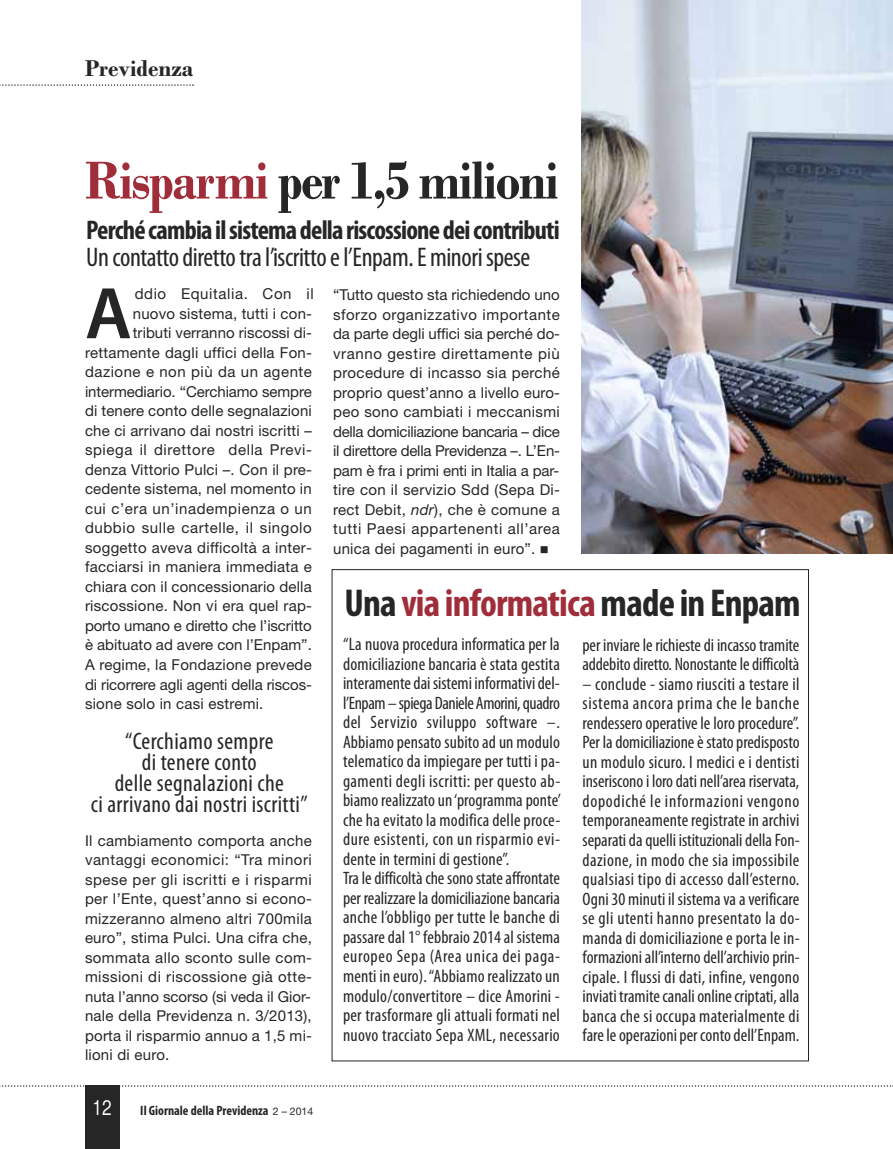
<style>
.page{position:relative;width:893px;height:1149px;background:#fff}
.page>*{position:absolute;margin:0;border:0;box-sizing:border-box;transform-origin:0 0}
.t1{font:600 73.65px "Myriad Pro";color:#272627}
.t2{font:700 56.1px "Bodoni";letter-spacing:-.03em;color:#272627;scale:.91 1}
.t3{font:700 condensed 39px "Myriad Pro";letter-spacing:-.02em;color:#272627}
.t4{font:condensed 27px/27px "Myriad Pro";letter-spacing:-.015em;color:#272627}
.t5{font:condensed 24px/21px "Myriad Pro";letter-spacing:.015em;color:#272627;text-align:center}
.t6{font:700 24px "Bodoni";color:#272627}
.t7{font:21px "Helvetica CY Plain";color:#fff}
.t8{font:condensed 18px/19.5px "Myriad Pro";letter-spacing:.005em;color:#272627}
.t9{font:15px/19.5px "Helvetica Neue";letter-spacing:.015em;color:#272627;text-align:justify}
.t10{font:15px "Helvetica Neue";letter-spacing:.04em;color:#272627}
.t11{font:15px "Helvetica Neue";letter-spacing:-.005em;color:#272627}
.t12{font:15px "Helvetica Neue";letter-spacing:-.01em;color:#272627}
.t13{font:15px "Helvetica Neue";letter-spacing:.035em;color:#272627}
.t14{font:700 condensed 13.5px "Myriad Pro";color:#272627}
.s1{color:#a02d3a}
.s2{font-weight:700}
.s3{font-family:"Helvetica Neue";font-weight:400;font-stretch:normal;font-size:10.5px}
.s4{font-style:italic}
.s5{color:#a02e3a}
</style>
<div class="page">
<svg style="left:0;top:1085px;width:893px;height:1px"></svg>
<div style="left:85px;top:1084px;width:34px;height:64px;background:#272627"></div>
<img style="left:581px;top:0;width:312px;height:553px">
<svg style="left:0;top:84px;width:194px;height:2px"></svg>
<p class="t6" style="left:85px;top:60px;width:110px">Previdenza</p>
<p class="t2" style="left:85px;top:161px;width:522px"><span class="s1">Risparmi</span> per 1,5 milioni</p>
<p class="t4" style="left:86px;top:219px;width:475px"><span class="s2">Perché cambia il sistema della riscossione dei contributi<br></span>Un contatto diretto tra l’iscritto e l’Enpam. E minori spese</p>
<p class="t1" style="left:85px;top:269px;width:48px">A</p>
<p class="t10" style="left:135px;top:288px;width:180px">ddio Equitalia. Con il</p>
<p class="t9" style="left:133px;top:305px;width:181px">nuovo sistema, tutti i con-</p>
<p class="t9" style="left:133px;top:324px;width:181px">tributi verranno riscossi di-</p>
<p class="t9" style="left:85px;top:344px;width:229px">rettamente dagli uffici della Fon-</p>
<p class="t13" style="left:85px;top:366px;width:228px">dazione e non più da un agente</p>
<p class="t11" style="left:85px;top:386px;width:228px">intermediario. “Cerchiamo sempre</p>
<p class="t9" style="left:85px;top:402px;width:228px">di tenere conto delle segnalazioni</p>
<p class="t9" style="left:85px;top:422px;width:228px">che ci arrivano dai nostri iscritti –</p>
<p class="t10" style="left:85px;top:444px;width:228px">spiega il direttore della Previ-</p>
<p class="t9" style="left:85px;top:461px;width:228px">denza Vittorio Pulci –. Con il pre-</p>
<p class="t9" style="left:85px;top:480px;width:228px">cedente sistema, nel momento in</p>
<p class="t10" style="left:85px;top:503px;width:228px">cui c’era un’inadempienza o un</p>
<p class="t10" style="left:85px;top:522px;width:228px">dubbio sulle cartelle, il singolo</p>
<p class="t9" style="left:85px;top:539px;width:229px">soggetto aveva difficoltà a inter-</p>
<p class="t9" style="left:85px;top:558px;width:228px">facciarsi in maniera immediata e</p>
<p class="t9" style="left:85px;top:578px;width:228px">chiara con il concessionario della</p>
<p class="t9" style="left:85px;top:597px;width:229px">riscossione. Non vi era quel rap-</p>
<p class="t12" style="left:85px;top:620px;width:228px">porto umano e diretto che l’iscritto</p>
<p class="t9" style="left:85px;top:636px;width:228px">è abituato ad avere con l’Enpam”.</p>
<p class="t9" style="left:85px;top:656px;width:228px">A regime, la Fondazione prevede</p>
<p class="t11" style="left:85px;top:678px;width:228px">di ricorrere agli agenti della riscos-</p>
<p class="t9" style="left:85px;top:695px;width:180px">sione solo in casi estremi.</p>
<p class="t5" style="left:91px;top:732px;width:218px">“Cerchiamo sempre<br>di tenere conto<br>delle segnalazioni che<br>ci arrivano dai nostri iscritti”</p>
<p class="t9" style="left:85px;top:831px;width:229px">Il cambiamento comporta anche vantaggi economici: “Tra minori spese per gli iscritti e i risparmi per l’Ente, quest’anno si econo&shy;mizzeranno almeno altri 700mila euro”, stima Pulci. Una cifra che, sommata allo sconto sulle com&shy;missioni di riscossione già otte&shy;nuta l’anno scorso (si veda il Gior&shy;nale della Previdenza n. 3/2013), porta il risparmio annuo a 1,5 mi&shy;lioni di euro.</p>
<p class="t7" style="left:92px;top:1095px;width:21px">12</p>
<p class="t14" style="left:140px;top:1105px;width:174px">Il Giornale della Previdenza <span class="s3">2 – 2014</span></p>
<p class="t9" style="left:333px;top:286px;width:229px">“Tutto questo sta richiedendo uno sforzo organizzativo importante da parte degli uffici sia perché do&shy;vranno gestire direttamente più procedure di incasso sia perché proprio quest’anno a livello euro&shy;peo sono cambiati i meccanismi della domiciliazione bancaria – dice il direttore della Previdenza –. L’En&shy;pam è fra i primi enti in Italia a par&shy;tire con il servizio Sdd (Sepa Di&shy;rect Debit, <span class="s4">ndr</span>), che è comune a tutti Paesi appartenenti all’area unica dei pagamenti in euro”. ■</p>
<p class="t3" style="left:344px;top:589px;width:458px">Una <span class="s5">via informatica</span>made in Enpam</p>
<p class="t8" style="left:343px;top:636px;width:220px">“La nuova procedura informatica per la domiciliazione bancaria è stata gestita interamente dai sistemi informativi del&shy;l’Enpam – spiega Daniele Amorini, quadro del Servizio sviluppo software –.<br>Abbiamo pensato subito ad un modulo telematico da impiegare per tutti i pa&shy;gamenti degli iscritti: per questo ab&shy;biamo realizzato un ‘programma ponte’ che ha evitato la modifica delle proce&shy;dure esistenti, con un risparmio evi&shy;dente in termini di gestione”.<br>Tra le difficoltà che sono state affrontate per realizzare la domiciliazione bancaria anche l’obbligo per tutte le banche di passare dal 1° febbraio 2014 al sistema europeo Sepa (Area unica dei paga&shy;menti in euro). “Abbiamo realizzato un modulo/convertitore – dice Amorini - per trasformare gli attuali formati nel nuovo tracciato Sepa XML, necessario</p>
<p class="t8" style="left:583px;top:636px;width:218px">per inviare le richieste di incasso tramite addebito diretto. Nonostante le difficoltà</p>
<p class="t8" style="left:583px;top:675px;width:219px;text-align:justify">– conclude - siamo riusciti a testare il sistema ancora prima che le banche rendessero operative le loro procedure”.<br>Per la domiciliazione è stato predisposto un modulo sicuro. I medici e i dentisti inseriscono i loro dati nell’area riservata, dopodiché le informazioni vengono temporaneamente registrate in archivi separati da quelli istituzionali della Fon&shy;dazione, in modo che sia impossibile qualsiasi tipo di accesso dall’esterno.<br>Ogni 30 minuti il sistema va a verificare se gli utenti hanno presentato la do&shy;manda di domiciliazione e porta le in&shy;formazioni all’interno dell’archivio prin&shy;cipale. I flussi di dati, infine, vengono inviati tramite canali online criptati, alla banca che si occupa materialmente di fare le operazioni per conto dell’Enpam.</p>
</div>
